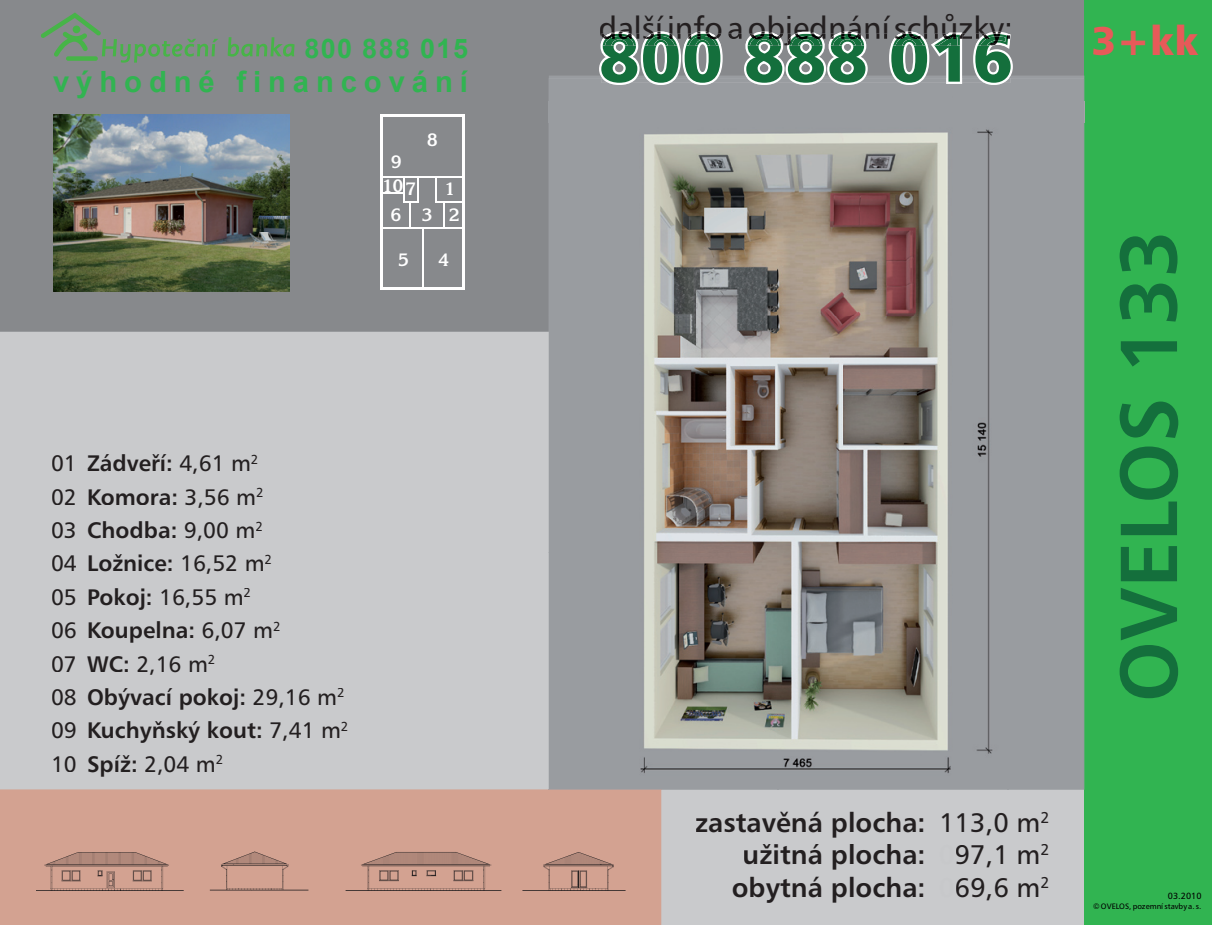
<style>
.page{position:relative;width:1212px;height:925px;background:#c9cacc}
.page>*{position:absolute;margin:0;border:0;box-sizing:border-box;transform-origin:0 0}
.t1{font:81px "Humanist 777 BTCE Bold B";color:#146f3c}
.t2{font:67.5px "Humanist 777 BTCE Black B";color:#146f3c}
.t3{font:40.5px "Humanist 777 BTCE Black B";color:#e75a59}
.t4{font:31.5px "Humanist 777 BTCE Roman B";color:#231f20}
.t5{font:700 29.25px "Arial";letter-spacing:.235em;color:#31b451}
.t6{font:27px/32.4px "Humanist 777 BTCE Bold B";color:#231f20;text-align:right}
.t7{font:700 27px "Arial";letter-spacing:.05em;color:#31b451}
.t8{font:22.5px/33.3px "Humanist 777 BTCE Roman B";color:#231f20}
.t9{font:22.5px/33.3px "Humanist 777 BTCE Bold B";color:#231f20}
.t10{font:700 18px/29.2px "Korinna IT Cby BT";color:#fff}
.t11{font:9px "Humanist 777 BTCE Roman B";color:#000}
.t12{font:7.88px "Humanist 777 BTCE Roman B";color:#000}
.s1{font-family:"Humanist 777 BTCE Roman B"}
.s2{font-family:"Humanist 777 BTCE Bold B"}
.s3{font-family:"Humanist 777 BTCE Roman B";color:#c7c8ca}
</style>
<div class="page">
<div style="left:469px;top:0;width:615px;height:78px;background:#87898c"></div>
<div style="left:0;top:789px;width:661px;height:136px;background:#d3a291"></div>
<div style="left:1084px;top:0;width:128px;height:925px;background:#31b451"></div>
<svg style="left:36px;top:851px;width:272px;height:53px;background:#c59888"></svg>
<svg style="left:346px;top:826px;width:286px;height:65px;background:#c79989"></svg>
<div style="left:0;top:0;width:549px;height:332px;background:#87898c"></div>
<img style="left:53px;top:115px;width:236px;height:177px">
<svg style="left:228px;top:37px;width:67px;height:20px"></svg>
<svg style="left:41px;top:12px;width:177px;height:51px;background:#7b9080"></svg>
<hr style="left:463px;top:115px;width:2px;height:175px;background:#fff">
<hr style="left:382px;top:115px;width:83px;height:2px;background:#fff">
<hr style="left:382px;top:288px;width:83px;height:2px;background:#fff">
<hr style="left:381px;top:177px;width:82px;height:1px;background:#fff">
<hr style="left:423px;top:228px;width:1px;height:60px;background:#fff">
<hr style="left:382px;top:228px;width:83px;height:1px;background:#fff">
<hr style="left:380px;top:115px;width:2px;height:175px;background:#fff">
<svg style="left:382px;top:178px;width:37px;height:50px;background:#9a9c9e"></svg>
<svg style="left:435px;top:178px;width:28px;height:50px"></svg>
<img style="left:549px;top:76px;width:535px;height:714px">
<img style="left:549px;top:789px;width:112px;height:1px">
<img style="left:549px;top:76px;width:1px;height:256px">
<img style="left:637px;top:756px;width:339px;height:30px">
<div style="left:550px;top:101px;width:534px;height:21px;background:#999ca0"></div>
<svg style="left:549px;top:101px;width:1px;height:21px"></svg>
<svg style="left:599px;top:31px;width:414px;height:54px"></svg>
<p class="t7" style="left:304px;top:31px;width:165px">800 888 015</p>
<h3 class="t5" style="left:53px;top:62px;width:416px">výhodné financování</h3>
<p class="t10" style="left:391px;top:147px;width:12px">9</p>
<p class="t10" style="left:427px;top:125px;width:12px">8</p>
<p class="t10" style="left:391px;top:171px;width:70px;text-indent:-8px">107<br>6 32</p>
<p class="t10" style="left:445px;top:174px;width:12px">1</p>
<p class="t10" style="left:398px;top:245px;width:12px">5</p>
<p class="t10" style="left:439px;top:245px;width:12px">4</p>
<p class="t9" style="left:51px;top:446px;width:209px"><span class="s1">01</span> Zádveří: <span class="s1">4,61 m</span><sup>2</sup></p>
<p class="t8" style="left:51px;top:479px;width:223px">02 <span class="s2">Komora:</span> 3,56 m<sup>2<br></sup>03 <span class="s2">Chodba:</span> 9,00 m<sup>2<br></sup>04 <span class="s2">Ložnice:</span> 16,52 m<sup>2<br></sup>05 <span class="s2">Pokoj:</span> 16,55 m<sup>2</sup></p>
<p class="t9" style="left:51px;top:613px;width:231px"><span class="s1">06</span> Koupelna: <span class="s1">6,07 m</span><sup>2</sup></p>
<p class="t8" style="left:51px;top:646px;width:166px">07 <span class="s2">WC:</span> 2,16 m<sup>2</sup></p>
<p class="t9" style="left:51px;top:679px;width:299px"><span class="s1">08</span> Obývací pokoj: <span class="s1">29,16 m</span><sup>2<br></sup><span class="s1">09</span> Kuchyňský kout: <span class="s1">7,41 m</span><sup>2</sup></p>
<p class="t8" style="left:51px;top:746px;width:174px">10 <span class="s2">Spíž:</span> 2,04 m<sup>2</sup></p>
<h3 class="t4" style="left:598px;top:7px;width:416px">další info a objednání schůzky:</h3>
<h2 class="t2" style="left:598px;top:13px;width:416px">800 888 016</h2>
<h3 class="t3" style="left:1091px;top:14px;width:109px">3+kk</h3>
<p class="t6" style="left:695px;top:805px;width:356px">zastavěná plocha: <span class="s1">113,0 m</span><sup>2 </sup>užitná plocha: <span class="s3">0</span><span class="s1">97,1 m</span><sup>2 </sup>obytná plocha: <span class="s3">0</span><span class="s1">69,6 m</span><sup>2</sup></p>
<h1 class="t1" style="left:1095px;top:702px;width:474px;rotate:-90deg">OVELOS 133</h1>
<p class="t11" style="left:1168px;top:890px;width:35px">03.2010</p>
<p class="t12" style="left:1093px;top:901px;width:110px">© OVELOS, pozemní stavby a. s.</p>
</div>
